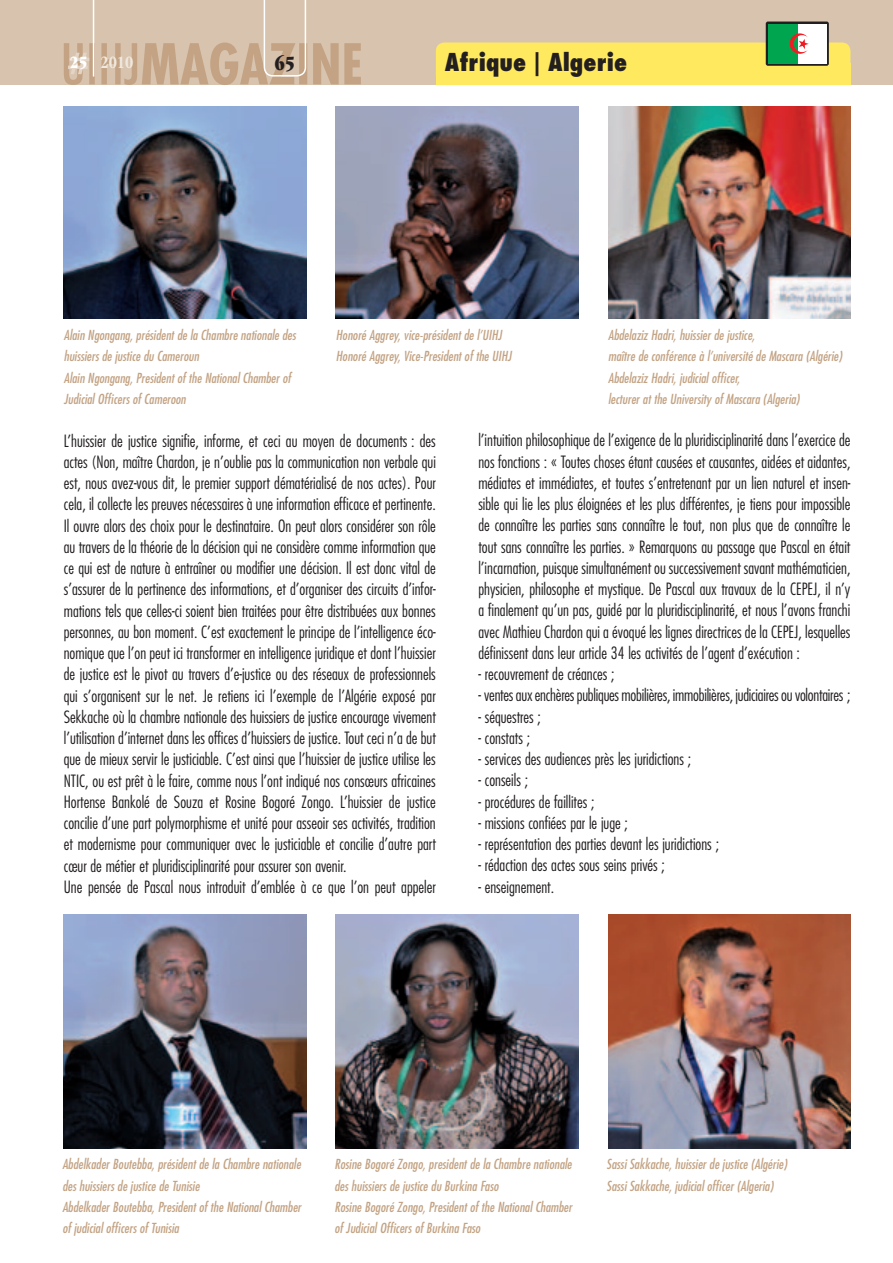
<style>
.page{position:relative;width:893px;height:1263px;background:#fff}
.page>*{position:absolute;margin:0;border:0;box-sizing:border-box;transform-origin:0 0}
.t1{font:800 condensed 24px "Futura Std";color:#231f20}
.t2{font:21px "ITC Garamond Std Ult Cond";color:#231f20}
.t3{font:700 condensed 18px "ITC Garamond Std";color:#f0e9df}
.t4{font:300 condensed 16.5px/21.3px "Futura Std";color:#231f20}
.t5{font:italic condensed 13.5px/21.3px "Futura Std";color:#c3a384}
.s1{font-family:"ITC Garamond Std Ult Cond";font-weight:400;font-stretch:normal;color:#fff}
</style>
<div class="page">
<div style="left:0;top:0;width:893px;height:85px;background:#d8c3ae"></div>
<svg style="left:64px;top:0;width:297px;height:85px"></svg>
<div style="left:436px;top:43px;width:414px;height:42px;background:#ffe95f;border-radius:9px"></div>
<img style="left:64px;top:106px;width:242px;height:213px">
<img style="left:64px;top:914px;width:242px;height:234px">
<img style="left:336px;top:106px;width:242px;height:213px">
<img style="left:336px;top:914px;width:242px;height:234px">
<img style="left:608px;top:106px;width:242px;height:213px">
<img style="left:608px;top:914px;width:242px;height:234px">
<div style="left:766px;top:22px;width:63px;height:44px;background:#231f20;border-radius:2px"></div>
<div style="left:768px;top:24px;width:59px;height:40px;background:#fff"></div>
<div style="left:768px;top:24px;width:29px;height:40px;background:#00a54f"></div>
<svg style="left:790px;top:33px;width:19px;height:21px"></svg>
<p class="t3" style="left:70px;top:52px;width:65px"><span class="s1">25</span> 2010</p>
<p class="t2" style="left:274px;top:51px;width:22px">65</p>
<h1 class="t1" style="left:445px;top:47px;width:184px">Afrique | Algerie</h1>
<p class="t5" style="left:64px;top:325px;width:234px">Alain Ngongang, président de la Chambre nationale des huissiers de justice du Cameroun<br>Alain Ngongang, President of the National Chamber of Judicial Officers of Cameroon</p>
<p class="t5" style="left:336px;top:325px;width:177px">Honoré Aggrey, vice-président de l’UIHJ<br>Honoré Aggrey, Vice-President of the UIHJ</p>
<p class="t5" style="left:608px;top:325px;width:236px">Abdelaziz Hadri, huissier de justice,<br>maître de conférence à l’université de Mascara (Algérie)<br>Abdelaziz Hadri, judicial officer,<br>lecturer at the University of Mascara (Algeria)</p>
<p class="t4" style="left:64px;top:430px;width:374px">L’huissier de justice signifie, informe, et ceci au moyen de documents : des actes (Non, maître Chardon, je n’oublie pas la communication non verbale qui est, nous avez-vous dit, le premier support dématérialisé de nos actes). Pour cela, il collecte les preuves nécessaires à une information efficace et pertinente.<br>Il ouvre alors des choix pour le destinataire. On peut alors considérer son rôle au travers de la théorie de la décision qui ne considère comme information que ce qui est de nature à entraîner ou modifier une décision. Il est donc vital de s’assurer de la pertinence des informations, et d’organiser des circuits d’infor&shy;mations tels que celles-ci soient bien traitées pour être distribuées aux bonnes personnes, au bon moment. C’est exactement le principe de l’intelligence éco&shy;nomique que l’on peut ici transformer en intelligence juridique et dont l’huissier de justice est le pivot au travers d’e-justice ou des réseaux de professionnels qui s’organisent sur le net. Je retiens ici l’exemple de l’Algérie exposé par Sekkache où la chambre nationale des huissiers de justice encourage vivement l’utilisation d’internet dans les offices d’huissiers de justice. Tout ceci n’a de but que de mieux servir le justiciable. C’est ainsi que l’huissier de justice utilise les NTIC, ou est prêt à le faire, comme nous l’ont indiqué nos consœurs africaines Hortense Bankolé de Souza et Rosine Bogoré Zongo. L’huissier de justice concilie d’une part polymorphisme et unité pour asseoir ses activités, tradition et modernisme pour communiquer avec le justiciable et concilie d’autre part cœur de métier et pluridisciplinarité pour assurer son avenir.<br>Une pensée de Pascal nous introduit d’emblée à ce que l’on peut appeler</p>
<p class="t4" style="left:478px;top:430px;width:374px;text-align:justify">l’intuition philosophique de l’exigence de la pluridisciplinarité dans l’exercice de nos fonctions : « Toutes choses étant causées et causantes, aidées et aidantes, médiates et immédiates, et toutes s’entretenant par un lien naturel et insen&shy;sible qui lie les plus éloignées et les plus différentes, je tiens pour impossible de connaître les parties sans connaître le tout, non plus que de connaître le tout sans connaître les parties. » Remarquons au passage que Pascal en était l’incarnation, puisque simultanément ou successivement savant mathématicien, physicien, philosophe et mystique. De Pascal aux travaux de la CEPEJ, il n’y a finalement qu’un pas, guidé par la pluridisciplinarité, et nous l’avons franchi avec Mathieu Chardon qui a évoqué les lignes directrices de la CEPEJ, lesquelles définissent dans leur article 34 les activités de l’agent d’exécution :</p>
<p class="t4" style="left:478px;top:663px;width:138px">- recouvrement de créances ;</p>
<p class="t4" style="left:478px;top:685px;width:374px">- ventes aux enchères publiques mobilières, immobilières, judiciaires ou volontaires ;</p>
<p class="t4" style="left:478px;top:706px;width:64px">- séquestres ;</p>
<p class="t4" style="left:478px;top:727px;width:53px">- constats ;</p>
<p class="t4" style="left:478px;top:748px;width:214px">- services des audiences près les juridictions ;</p>
<p class="t4" style="left:478px;top:770px;width:51px">- conseils ;</p>
<p class="t4" style="left:478px;top:791px;width:118px">- procédures de faillites ;</p>
<p class="t4" style="left:478px;top:812px;width:151px">- missions confiées par le juge ;</p>
<p class="t4" style="left:478px;top:833px;width:242px">- représentation des parties devant les juridictions ;</p>
<p class="t4" style="left:478px;top:855px;width:188px">- rédaction des actes sous seins privés ;</p>
<p class="t4" style="left:478px;top:876px;width:77px">- enseignement.</p>
<p class="t5" style="left:62px;top:1154px;width:240px">Abdelkader Boutebba, président de la Chambre nationale des huissiers de justice de Tunisie<br>Abdelkader Boutebba, President of the National Chamber of judicial officers of Tunisia</p>
<p class="t5" style="left:334px;top:1154px;width:239px">Rosine Bogoré Zongo, president de la Chambre nationale des huissiers de justice du Burkina Faso<br>Rosine Bogoré Zongo, President of the National Chamber of Judicial Officers of Burkina Faso</p>
<p class="t5" style="left:607px;top:1154px;width:182px">Sassi Sakkache, huissier de justice (Algérie)<br>Sassi Sakkache, judicial officer (Algeria)</p>
</div>
